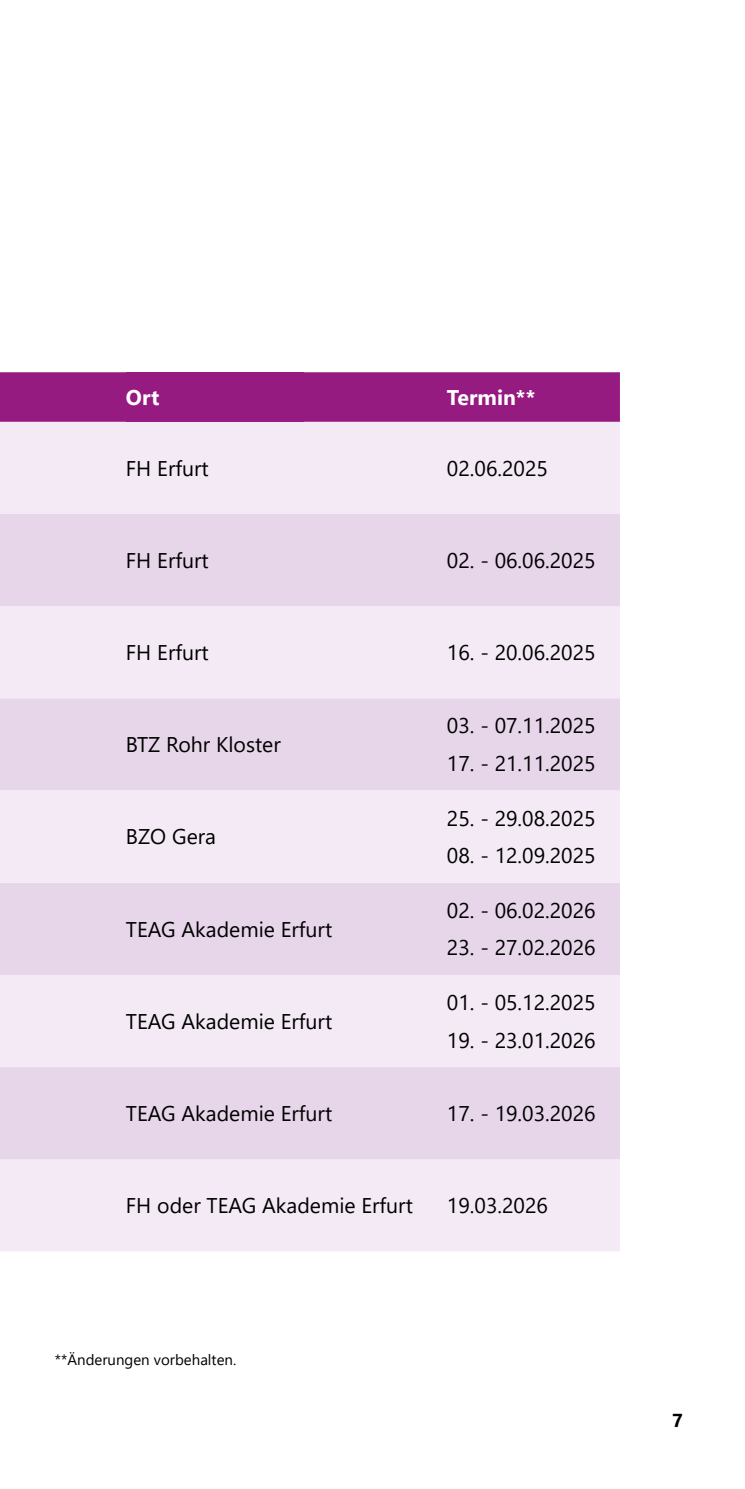
<style>
.page{position:relative;width:745px;height:1489px;background:#fff}
.page>*{position:absolute;margin:0;border:0;box-sizing:border-box;transform-origin:0 0}
.t1{font:21.25px "Segoe UI";color:#000}
.t2{font:700 21.25px "Segoe UI";color:#fff}
.t3{font:700 18.75px "Segoe UI";color:#000}
.t4{font:15px "Segoe UI";color:#000}
</style>
<div class="page">
<div style="left:0;top:372px;width:619px;height:50px;background:#951b81"></div>
<div style="left:0;top:422px;width:619px;height:829px;background:#f3eaf5"></div>
<svg style="left:0;top:514px;width:619px;height:645px;background:#ebdced"></svg>
<div style="left:0;top:790px;width:619px;height:92px;background:#f3eaf5"></div>
<div style="left:126px;top:372px;width:177px;height:50px;background:#951b81"></div>
<p class="t2" style="left:126px;top:377px;width:35px">Ort</p>
<p class="t2" style="left:446px;top:377px;width:90px">Termin**</p>
<p class="t1" style="left:126px;top:448px;width:84px">FH Erfurt</p>
<p class="t1" style="left:446px;top:448px;width:102px">02.06.2025</p>
<p class="t1" style="left:126px;top:540px;width:84px">FH Erfurt</p>
<p class="t1" style="left:446px;top:540px;width:150px">02. - 06.06.2025</p>
<p class="t1" style="left:126px;top:632px;width:84px">FH Erfurt</p>
<p class="t1" style="left:446px;top:632px;width:150px">16. - 20.06.2025</p>
<p class="t1" style="left:126px;top:724px;width:156px">BTZ Rohr Kloster</p>
<p class="t1" style="left:126px;top:816px;width:92px">BZO Gera</p>
<p class="t1" style="left:126px;top:909px;width:208px">TEAG Akademie Erfurt</p>
<p class="t1" style="left:126px;top:1001px;width:208px">TEAG Akademie Erfurt</p>
<p class="t1" style="left:446px;top:706px;width:150px">03. - 07.11.2025</p>
<p class="t1" style="left:446px;top:743px;width:150px">17. - 21.11.2025</p>
<p class="t1" style="left:446px;top:798px;width:150px">25. - 29.08.2025</p>
<p class="t1" style="left:446px;top:835px;width:150px">08. - 12.09.2025</p>
<p class="t1" style="left:446px;top:890px;width:150px">02. - 06.02.2026</p>
<p class="t1" style="left:446px;top:927px;width:150px">23. - 27.02.2026</p>
<p class="t1" style="left:446px;top:982px;width:150px">01. - 05.12.2025</p>
<p class="t1" style="left:446px;top:1019px;width:150px">19. - 23.01.2026</p>
<p class="t1" style="left:126px;top:1093px;width:208px">TEAG Akademie Erfurt</p>
<p class="t1" style="left:446px;top:1093px;width:150px">17. - 19.03.2026</p>
<p class="t1" style="left:126px;top:1185px;width:288px">FH oder TEAG Akademie Erfurt</p>
<p class="t1" style="left:446px;top:1185px;width:102px">19.03.2026</p>
<p class="t4" style="left:55px;top:1345px;width:183px">**Änderungen vorbehalten.</p>
<p class="t3" style="left:671px;top:1402px;width:12px">7</p>
</div>
